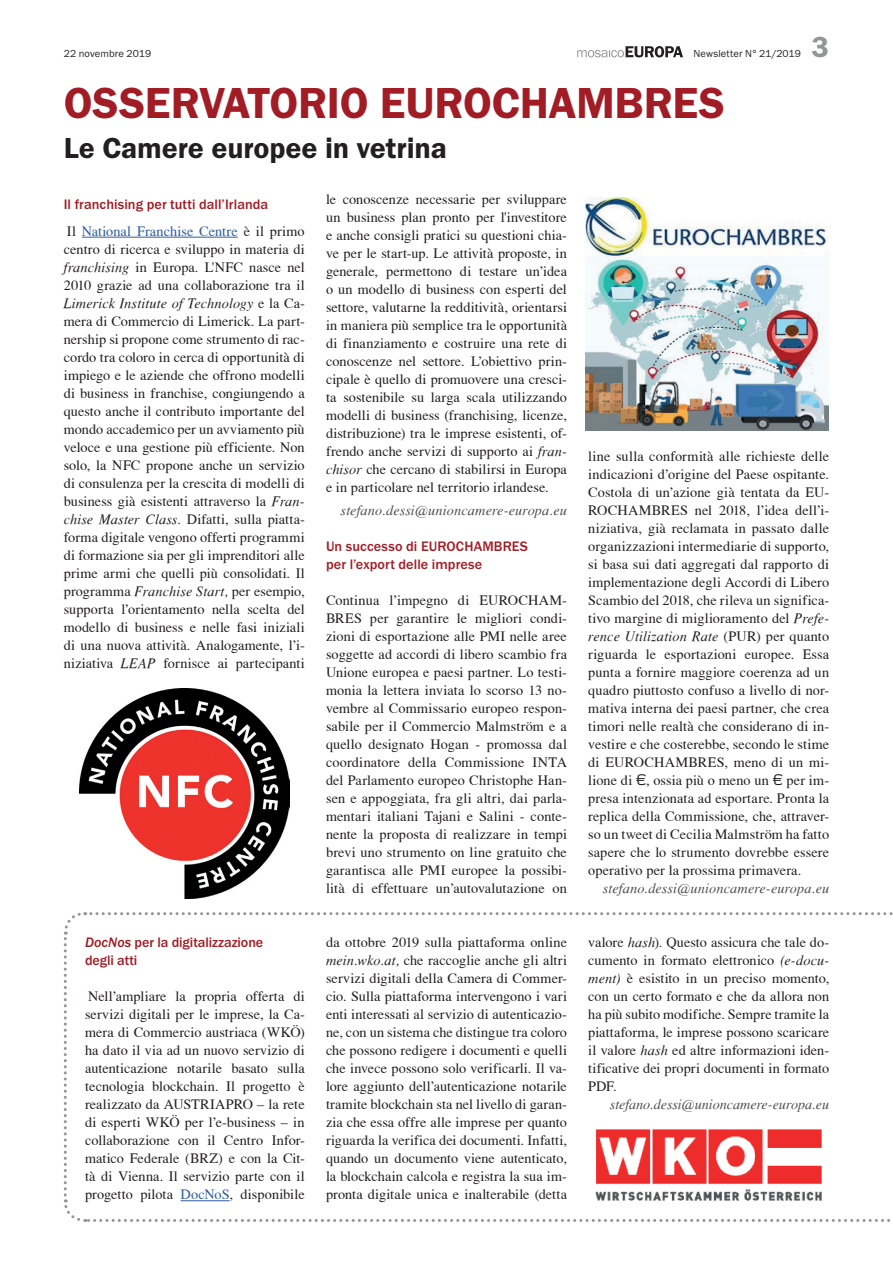
<style>
.page{position:relative;width:893px;height:1263px;background:#fff}
.page>*{position:absolute;margin:0;border:0;box-sizing:border-box;transform-origin:0 0}
.t1{font:600 45px "Franklin Gothic Itc T";letter-spacing:-.005em;color:#a11c25}
.t2{font:600 30px "Franklin Gothic Itc T";letter-spacing:-.005em;color:#231f20}
.t3{font:600 30px "Franklin Gothic Itc T";color:#939598}
.t4{font:14.25px/18px "T Acc LAD";letter-spacing:.005em;color:#231f20;text-align:justify}
.t5{font:500 14.25px/18px "Franklin Gothic Itc T";letter-spacing:.005em;color:#a11c25}
.t6{font:14.25px "T Acc LAD Italic";letter-spacing:.005em;color:#4b4c4d}
.t7{font:14.25px "T Acc LAD Italic";letter-spacing:.005em;color:#231f20}
.t8{font:10.5px "Franklin Gothic Itc T";letter-spacing:.01em;color:#231f20}
.s1{font-family:"T Acc LAD Italic"}
.s2{color:#2c5c9d}
.s3{font-family:"T Acc LAD"}
.s4{font-family:"Eurostile LT Std"}
.s5{font-style:italic}
</style>
<div class="page">
<svg style="left:577px;top:46px;width:106px;height:11px"></svg>
<hr style="left:82px;top:237px;width:156px;height:1px;background:#2c5c9d">
<svg style="left:63px;top:912px;width:830px;height:310px"></svg>
<hr style="left:181px;top:1200px;width:49px;height:1px;background:#2c5c9d">
<img style="left:80px;top:688px;width:210px;height:210px">
<img style="left:586px;top:198px;width:243px;height:232px">
<img style="left:588px;top:1117px;width:241px;height:91px">
<p class="t8" style="left:64px;top:48px;width:89px">22 novembre 2019</p>
<p class="t8" style="left:694px;top:48px;width:109px">Newsletter N° 21/2019</p>
<h2 class="t3" style="left:812px;top:30px;width:19px">3</h2>
<h1 class="t1" style="left:64px;top:77px;width:663px">OSSERVATORIO EUROCHAMBRES</h1>
<h2 class="t2" style="left:64px;top:131px;width:385px">Le Camere europee in vetrina</h2>
<p class="t4" style="left:326px;top:190px;width:242px">le conoscenze necessarie per sviluppare un business plan pronto per l'investitore e anche consigli pratici su questioni chia&shy;ve per le start-up. Le attività proposte, in generale, permettono di testare un’idea o un modello di business con esperti del settore, valutarne la redditività, orientarsi in maniera più semplice tra le opportunità di finanziamento e costruire una rete di conoscenze nel settore. L’obiettivo prin&shy;cipale è quello di promuovere una cresci&shy;ta sostenibile su larga scala utilizzando modelli di business (franchising, licenze, distribuzione) tra le imprese esistenti, of&shy;frendo anche servizi di supporto ai <span class="s1">fran&shy;chisor</span> che cercano di stabilirsi in Europa e in particolare nel territorio irlandese.</p>
<p class="t6" style="left:341px;top:502px;width:228px">stefano.dessi@unioncamere-europa.eu</p>
<p class="t5" style="left:326px;top:537px;width:204px">Un successo di EUROCHAMBRES per l’export delle imprese</p>
<p class="t4" style="left:326px;top:591px;width:242px">Continua l’impegno di EUROCHAM-BRES per garantire le migliori condi&shy;zioni di esportazione alle PMI nelle aree soggette ad accordi di libero scambio fra Unione europea e paesi partner. Lo testi&shy;monia la lettera inviata lo scorso 13 no&shy;vembre al Commissario europeo respon&shy;sabile per il Commercio Malmström e a quello designato Hogan - promossa dal coordinatore della Commissione INTA del Parlamento europeo Christophe Han&shy;sen e appoggiata, fra gli altri, dai parla&shy;mentari italiani Tajani e Salini - conte&shy;nente la proposta di realizzare in tempi brevi uno strumento on line gratuito che garantisca alle PMI europee la possibi&shy;lità di effettuare un’autovalutazione on</p>
<p class="t5" style="left:64px;top:195px;width:206px">Il franchising per tutti dall’Irlanda</p>
<p class="t4" style="left:64px;top:222px;width:242px">Il <span class="s2">National Franchise Centre</span> è il primo centro di ricerca e sviluppo in materia di <span class="s1">franchising</span> in Europa. L'NFC nasce nel 2010 grazie ad una collaborazione tra il</p>
<p class="t7" style="left:64px;top:294px;width:242px">Limerick Institute of Technology <span class="s3">e la Ca-</span></p>
<p class="t4" style="left:64px;top:312px;width:242px">mera di Commercio di Limerick. La part&shy;nership si propone come strumento di rac&shy;cordo tra coloro in cerca di opportunità di impiego e le aziende che offrono modelli di business in franchise, congiungendo a questo anche il contributo importante del mondo accademico per un avviamento più veloce e una gestione più efficiente. Non solo, la NFC propone anche un servizio di consulenza per la crescita di modelli di business già esistenti attraverso la <span class="s1">Fran&shy;chise Master Class.</span> Difatti, sulla piatta&shy;forma digitale vengono offerti programmi di formazione sia per gli imprenditori alle prime armi che quelli più consolidati. Il programma <span class="s1">Franchise Start,</span> per esempio, supporta l’orientamento nella scelta del modello di business e nelle fasi iniziali di una nuova attività. Analogamente, l’i&shy;niziativa <span class="s1">LEAP</span> fornisce ai partecipanti</p>
<p class="t4" style="left:588px;top:447px;width:242px">line sulla conformità alle richieste delle indicazioni d’origine del Paese ospitante.<br>Costola di un’azione già tentata da EU-ROCHAMBRES nel 2018, l’idea dell’i&shy;niziativa, già reclamata in passato dalle organizzazioni intermediarie di supporto, si basa sui dati aggregati dal rapporto di implementazione degli Accordi di Libero Scambio del 2018, che rileva un significa&shy;tivo margine di miglioramento del <span class="s1">Prefe-</span></p>
<p class="t7" style="left:588px;top:628px;width:242px">rence Utilization Rate <span class="s3">(PUR) per quanto</span></p>
<p class="t4" style="left:588px;top:645px;width:242px">riguarda le esportazioni europee. Essa punta a fornire maggiore coerenza ad un quadro piuttosto confuso a livello di nor&shy;mativa interna dei paesi partner, che crea timori nelle realtà che considerano di in&shy;vestire e che costerebbe, secondo le stime di EUROCHAMBRES, meno di un mi&shy;lione di <span class="s4">€</span>, ossia più o meno un <span class="s4">€</span> per im&shy;presa intenzionata ad esportare. Pronta la replica della Commissione, che, attraver&shy;so un tweet di Cecilia Malmström ha fatto sapere che lo strumento dovrebbe essere operativo per la prossima primavera.</p>
<p class="t6" style="left:603px;top:880px;width:228px">stefano.dessi@unioncamere-europa.eu</p>
<p class="t5" style="left:85px;top:933px;width:180px"><span class="s5">DocNos</span> per la digitalizzazione degli atti</p>
<p class="t4" style="left:85px;top:987px;width:221px">Nell’ampliare la propria offerta di servizi digitali per le imprese, la Ca&shy;mera di Commercio austriaca (WKÖ) ha dato il via ad un nuovo servizio di autenticazione notarile basato sulla tecnologia blockchain. Il progetto è realizzato da AUSTRIAPRO – la rete di esperti WKÖ per l’e-business – in collaborazione con il Centro Infor&shy;matico Federale (BRZ) e con la Cit&shy;tà di Vienna. Il servizio parte con il progetto pilota <span class="s2">DocNoS</span>, disponibile</p>
<p class="t4" style="left:326px;top:933px;width:242px">da ottobre 2019 sulla piattaforma online <span class="s1">mein.wko.at,</span> che raccoglie anche gli altri servizi digitali della Camera di Commer&shy;cio. Sulla piattaforma intervengono i vari enti interessati al servizio di autenticazio&shy;ne, con un sistema che distingue tra coloro che possono redigere i documenti e quelli che invece possono solo verificarli. Il va&shy;lore aggiunto dell’autenticazione notarile tramite blockchain sta nel livello di garan&shy;zia che essa offre alle imprese per quanto riguarda la verifica dei documenti. Infatti, quando un documento viene autenticato, la blockchain calcola e registra la sua im&shy;pronta digitale unica e inalterabile (detta</p>
<p class="t4" style="left:588px;top:933px;width:242px">valore <span class="s1">hash</span>). Questo assicura che tale do&shy;cumento in formato elettronico <span class="s1">(e-docu&shy;ment)</span> è esistito in un preciso momento, con un certo formato e che da allora non ha più subito modifiche. Sempre tramite la piattaforma, le imprese possono scaricare il valore <span class="s1">hash</span> ed altre informazioni iden&shy;tificative dei propri documenti in formato PDF.</p>
<p class="t6" style="left:610px;top:1096px;width:221px">stefano.dessi@unioncamere-europa.eu</p>
</div>
